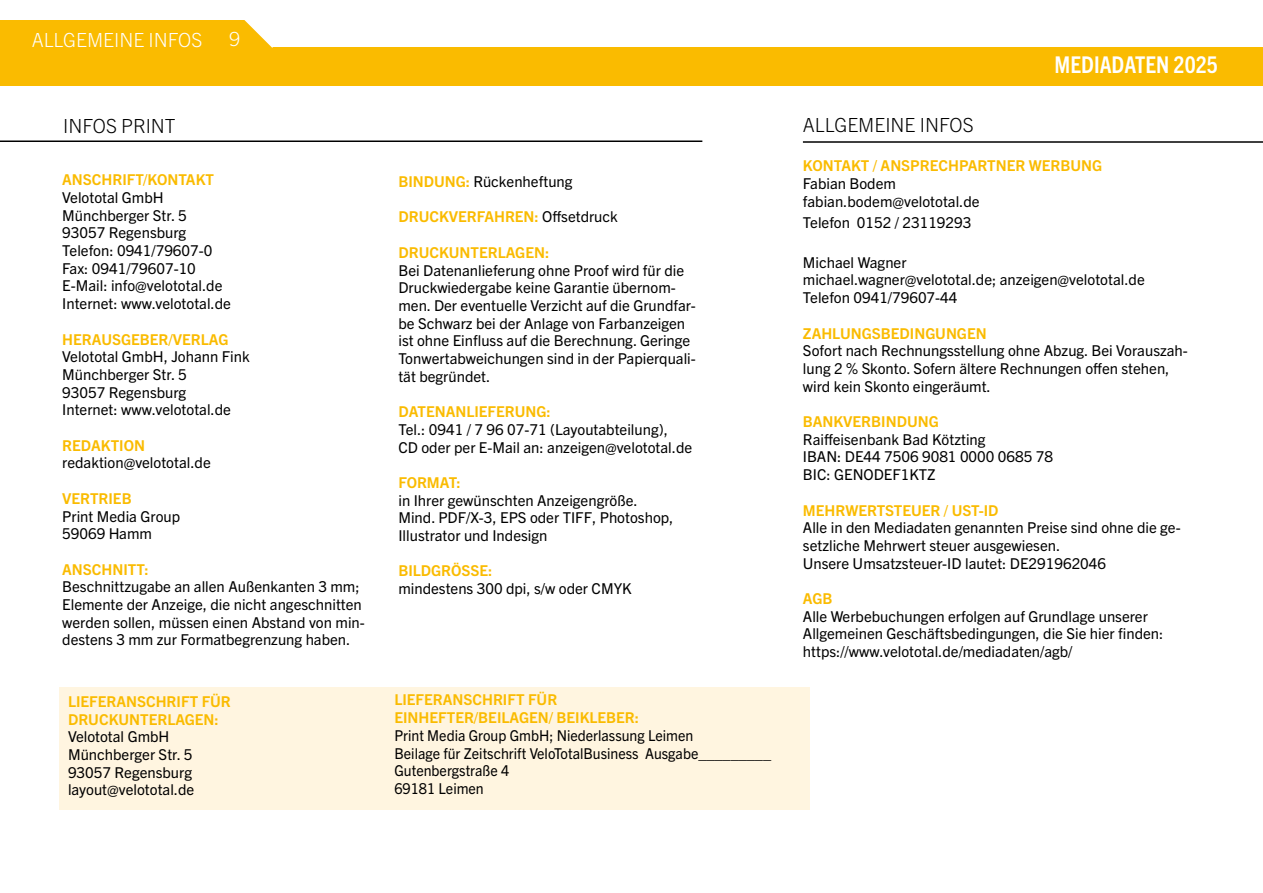
<style>
.page{position:relative;width:1263px;height:893px;background:#fff}
.page>*{position:absolute;margin:0;border:0;box-sizing:border-box;transform-origin:0 0}
.t1{font:700 condensed 23.1px "Trade Gothic Next LT Pro";color:#fff}
.t2{font:300 19.5px "Trade Gothic Next LT Pro";color:#000}
.t3{font:300 19.5px "Trade Gothic Next LT Pro";color:#fff}
.t4{font:15px/17.7px "Trade Gothic Next LT Pro";color:#000}
.t5{font:700 15px/17.7px "Trade Gothic Next LT Pro";color:#fabb00}
.t6{font:15px/17.7px "Trade Gothic Next LT Pro";color:#000;scale:.95 1}
.s1{font-weight:700;color:#fabb00}
.s2{font-weight:400;color:#000}
</style>
<div class="page">
<div style="left:60px;top:688px;width:750px;height:122px;background:#fff5e0"></div>
<div style="left:0;top:20px;width:272px;height:33px;background:#fabb00"></div>
<div style="left:0;top:48px;width:1263px;height:38px;background:#fabb00"></div>
<svg style="left:244px;top:20px;width:46px;height:28px"></svg>
<hr style="left:0;top:140px;width:702px;height:2px;background:#000">
<hr style="left:803px;top:141px;width:460px;height:2px;background:#000">
<h2 class="t3" style="left:32px;top:26px;width:172px">ALLGEMEINE INFOS</h2>
<h2 class="t3" style="left:229px;top:26px;width:13px">9</h2>
<h2 class="t2" style="left:63px;top:113px;width:114px">INFOS PRINT</h2>
<p class="t5" style="left:62px;top:170px;width:153px">ANSCHRIFT/KONTAKT</p>
<p class="t4" style="left:62px;top:188px;width:170px">Velototal GmbH<br>Münchberger Str. 5<br>93057 Regensburg<br>Telefon: 0941/79607-0<br>Fax: 0941/79607-10<br>E-Mail: info@velototal.de<br>Internet: www.velototal.de</p>
<p class="t5" style="left:62px;top:329px;width:168px">HERAUSGEBER/VERLAG</p>
<p class="t4" style="left:62px;top:347px;width:189px">Velototal GmbH, Johann Fink<br>Münchberger Str. 5<br>93057 Regensburg<br>Internet: www.velototal.de</p>
<p class="t5" style="left:62px;top:435px;width:84px">REDAKTION</p>
<p class="t4" style="left:62px;top:453px;width:150px">redaktion@velototal.de</p>
<p class="t5" style="left:62px;top:489px;width:71px">VERTRIEB</p>
<p class="t4" style="left:62px;top:506px;width:119px">Print Media Group<br>59069 Hamm</p>
<p class="t5" style="left:62px;top:559px;width:88px">ANSCHNITT:</p>
<p class="t4" style="left:62px;top:577px;width:304px">Beschnittzugabe an allen Außenkanten 3 mm; Elemente der Anzeige, die nicht angeschnitten werden sollen, müssen einen Abstand von min&shy;destens 3 mm zur Formatbegrenzung haben.</p>
<p class="t5" style="left:68px;top:691px;width:164px">LIEFERANSCHRIFT FÜR<br>DRUCKUNTERLAGEN:</p>
<p class="t4" style="left:68px;top:727px;width:128px">Velototal GmbH<br>Münchberger Str. 5<br>93057 Regensburg layout@velototal.de</p>
<p class="t4" style="left:398px;top:172px;width:176px"><span class="s1">BINDUNG:</span> Rückenheftung</p>
<p class="t5" style="left:398px;top:207px;width:221px">DRUCKVERFAHREN: <span class="s2">Offsetdruck</span></p>
<p class="t5" style="left:398px;top:242px;width:152px">DRUCKUNTERLAGEN:</p>
<p class="t4" style="left:398px;top:260px;width:299px">Bei Datenanlieferung ohne Proof wird für die Druckwiedergabe keine Garantie übernom&shy;men. Der eventuelle Verzicht auf die Grundfar&shy;be Schwarz bei der Anlage von Farbanzeigen ist ohne Einfluss auf die Berechnung. Geringe Tonwertabweichungen sind in der Papierquali&shy;tät begründet.</p>
<p class="t5" style="left:398px;top:402px;width:154px">DATENANLIEFERUNG:</p>
<p class="t4" style="left:398px;top:419px;width:295px">Tel.: 0941 / 7 96 07-71 (Layoutabteilung),<br>CD oder per E-Mail an: anzeigen@velototal.de</p>
<p class="t5" style="left:398px;top:473px;width:64px">FORMAT:</p>
<p class="t4" style="left:398px;top:490px;width:277px">in Ihrer gewünschten Anzeigengröße.<br>Mind. PDF/X-3, EPS oder TIFF, Photoshop,<br>Illustrator und Indesign</p>
<p class="t5" style="left:398px;top:561px;width:96px">BILDGRÖSSE:</p>
<p class="t4" style="left:398px;top:579px;width:235px">mindestens 300 dpi, s/w oder CMYK</p>
<p class="t5" style="left:394px;top:690px;width:246px">LIEFERANSCHRIFT FÜR<br>EINHEFTER/BEILAGEN/ BEIKLEBER:</p>
<p class="t6" style="left:394px;top:725px;width:398px">Print Media Group GmbH; Niederlassung Leimen<br>Beilage für Zeitschrift VeloTotalBusiness Ausgabe_________ Gutenbergstraße 4<br>69181 Leimen</p>
<h1 class="t1" style="left:1054px;top:49px;width:165px">MEDIADATEN 2025</h1>
<h2 class="t2" style="left:803px;top:112px;width:172px">ALLGEMEINE INFOS</h2>
<p class="t5" style="left:803px;top:156px;width:301px">KONTAKT / ANSPRECHPARTNER WERBUNG</p>
<p class="t4" style="left:803px;top:174px;width:178px">Fabian Bodem fabian.bodem@velototal.de</p>
<p class="t4" style="left:803px;top:213px;width:170px">Telefon 0152 / 23119293</p>
<p class="t4" style="left:803px;top:252px;width:343px">Michael Wagner<br>michael.wagner@velototal.de; anzeigen@velototal.de<br>Telefon 0941/79607-44</p>
<p class="t5" style="left:803px;top:323px;width:185px">ZAHLUNGSBEDINGUNGEN</p>
<p class="t4" style="left:803px;top:341px;width:386px">Sofort nach Rechnungsstellung ohne Abzug. Bei Vorauszah&shy;lung 2 % Skonto. Sofern ältere Rechnungen offen stehen, wird kein Skonto eingeräumt.</p>
<p class="t5" style="left:803px;top:412px;width:137px">BANKVERBINDUNG</p>
<p class="t4" style="left:803px;top:429px;width:252px">Raiffeisenbank Bad Kötzting<br>IBAN: DE44 7506 9081 0000 0685 78<br>BIC: GENODEF1KTZ</p>
<p class="t5" style="left:803px;top:500px;width:197px">MEHRWERTSTEUER / UST-ID</p>
<p class="t4" style="left:803px;top:518px;width:379px">Alle in den Mediadaten genannten Preise sind ohne die ge&shy;setzliche Mehrwert steuer ausgewiesen.<br>Unsere Umsatzsteuer-ID lautet: DE291962046</p>
<p class="t5" style="left:803px;top:589px;width:31px">AGB</p>
<p class="t4" style="left:803px;top:606px;width:362px">Alle Werbebuchungen erfolgen auf Grundlage unserer<br>Allgemeinen Geschäftsbedingungen, die Sie hier finden: https://www.velototal.de/mediadaten/agb/</p>
</div>
